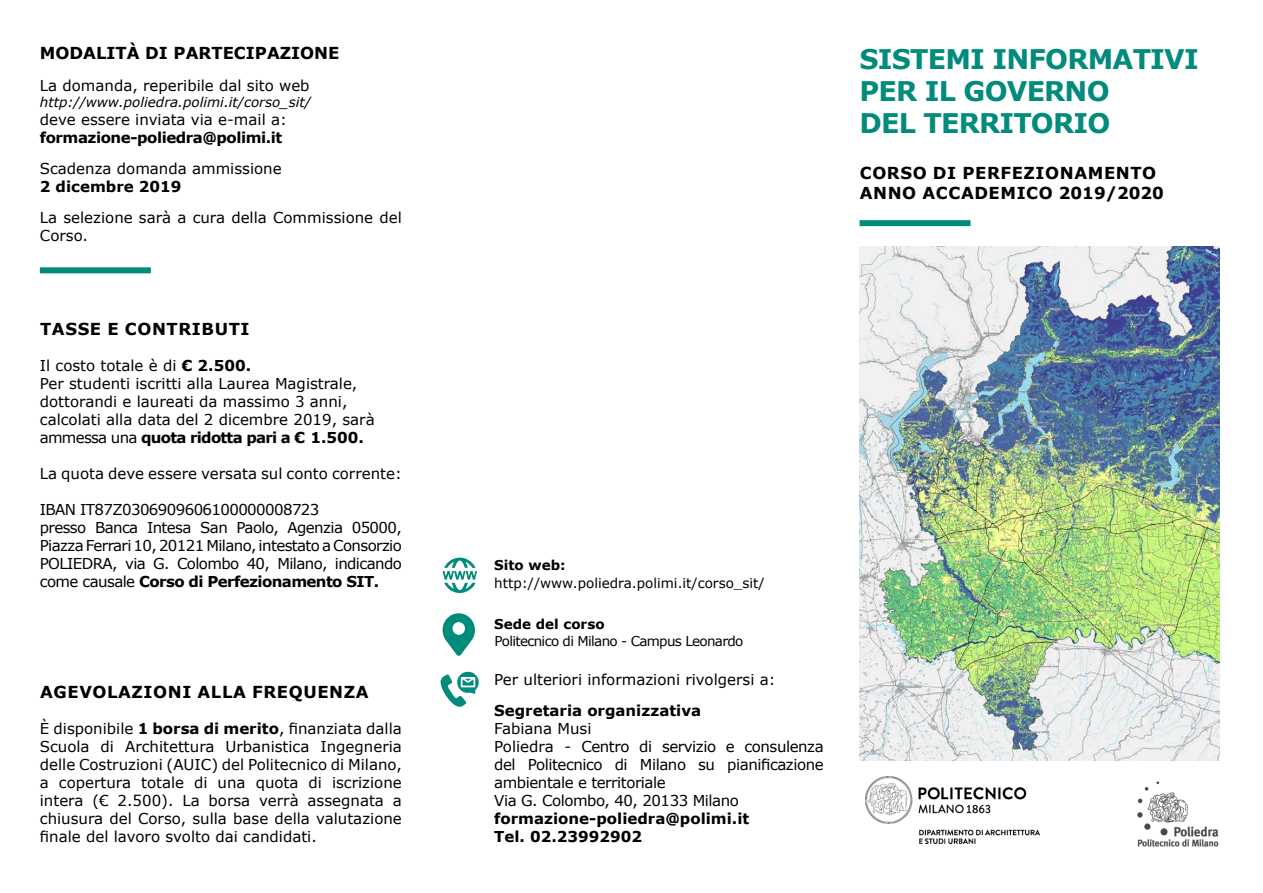
<style>
.page{position:relative;width:1263px;height:893px;background:#fff}
.page>*{position:absolute;margin:0;border:0;box-sizing:border-box;transform-origin:0 0}
.t1{font:700 27px/32.4px "Verdana";letter-spacing:-.03em;color:#018b7b}
.t2{font:700 16.5px/19.8px "Verdana";letter-spacing:.035em;color:#000}
.t3{font:700 16.5px "Verdana";color:#000}
.t4{font:15px/18px "Verdana";color:#000}
.t5{font:15px/18px "Verdana";letter-spacing:-.04em;color:#000}
.t6{font:15px/18px "Verdana";letter-spacing:-.03em;color:#000}
.t7{font:700 15px/18px "Verdana";color:#000}
.t8{font:700 15px "Verdana";letter-spacing:-.03em;color:#000}
.t9{font:italic 13.5px "Verdana";color:#000}
.t10{font:13.5px "Verdana";color:#000}
.t11{font:13.5px "Verdana";letter-spacing:-.05em;color:#000}
.t12{font:700 13.5px "Verdana";color:#000}
.s1{font-weight:700}
</style>
<div class="page">
<img style="left:859px;top:247px;width:361px;height:514px">
<img style="left:1137px;top:781px;width:82px;height:66px">
<img style="left:865px;top:776px;width:175px;height:67px">
<svg style="left:443px;top:557px;width:34px;height:36px"></svg>
<svg style="left:440px;top:671px;width:39px;height:36px"></svg>
<div style="left:859px;top:220px;width:111px;height:6px;background:#018b7b"></div>
<div style="left:40px;top:267px;width:111px;height:6px;background:#018b7b"></div>
<svg style="left:443px;top:613px;width:32px;height:43px"></svg>
<p class="t3" style="left:40px;top:41px;width:301px">MODALITÀ DI PARTECIPAZIONE</p>
<p class="t4" style="left:40px;top:76px;width:271px">La domanda, reperibile dal sito web</p>
<p class="t9" style="left:40px;top:93px;width:273px">http://www.poliedra.polimi.it/corso_sit/</p>
<p class="t4" style="left:40px;top:110px;width:248px">deve essere inviata via e-mail a:</p>
<p class="t8" style="left:40px;top:127px;width:244px">formazione-poliedra@polimi.it</p>
<p class="t4" style="left:40px;top:160px;width:243px">Scadenza domanda ammissione</p>
<p class="t7" style="left:40px;top:178px;width:143px">2 dicembre 2019</p>
<p class="t4" style="left:40px;top:209px;width:363px">La selezione sarà a cura della Commissione del<br>Corso.</p>
<p class="t2" style="left:40px;top:319px;width:211px">TASSE E CONTRIBUTI</p>
<p class="t4" style="left:40px;top:356px;width:336px">Il costo totale è di <span class="s1">€ 2.500.<br></span>Per studenti iscritti alla Laurea Magistrale, dottorandi e laureati da massimo 3 anni, calcolati alla data del 2 dicembre 2019, sarà ammessa una <span class="s1">quota ridotta pari a € 1.500.</span></p>
<p class="t4" style="left:40px;top:464px;width:363px">La quota deve essere versata sul conto corrente:</p>
<p class="t5" style="left:40px;top:500px;width:364px">IBAN IT87Z0306909606100000008723<br>presso Banca Intesa San Paolo, Agenzia 05000, Piazza Ferrari 10, 20121 Milano, intestato a Consorzio POLIEDRA, via G. Colombo 40, Milano, indicando come causale <span class="s1">Corso di Perfezionamento SIT.</span></p>
<p class="t2" style="left:40px;top:682px;width:330px">AGEVOLAZIONI ALLA FREQUENZA</p>
<p class="t4" style="left:40px;top:719px;width:363px;text-align:justify">È disponibile <span class="s1">1 borsa di merito</span>, finanziata dalla Scuola di Architettura Urbanistica Ingegneria delle Costruzioni (AUIC) del Politecnico di Milano, a copertura totale di una quota di iscrizione intera (€ 2.500). La borsa verrà assegnata a chiusura del Corso, sulla base della valutazione finale del lavoro svolto dai candidati.</p>
<h1 class="t1" style="left:859px;top:42px;width:341px">SISTEMI INFORMATIVI<br>PER IL GOVERNO<br>DEL TERRITORIO</h1>
<p class="t2" style="left:860px;top:163px;width:306px">CORSO DI PERFEZIONAMENTO<br>ANNO ACCADEMICO 2019/2020</p>
<p class="t12" style="left:494px;top:556px;width:73px">Sito web:</p>
<p class="t10" style="left:494px;top:574px;width:272px">http://www.poliedra.polimi.it/corso_sit/</p>
<p class="t12" style="left:494px;top:615px;width:112px">Sede del corso</p>
<p class="t11" style="left:494px;top:631px;width:250px">Politecnico di Milano - Campus Leonardo</p>
<p class="t4" style="left:494px;top:670px;width:283px">Per ulteriori informazioni rivolgersi a:</p>
<p class="t7" style="left:494px;top:701px;width:208px">Segretaria organizzativa</p>
<p class="t6" style="left:494px;top:720px;width:331px">Fabiana Musi<br>Poliedra - Centro di servizio e consulenza del Politecnico di Milano su pianificazione ambientale e territoriale<br>Via G. Colombo, 40, 20133 Milano</p>
<p class="t7" style="left:494px;top:809px;width:257px">formazione-poliedra@polimi.it<br>Tel. 02.23992902</p>
</div>
